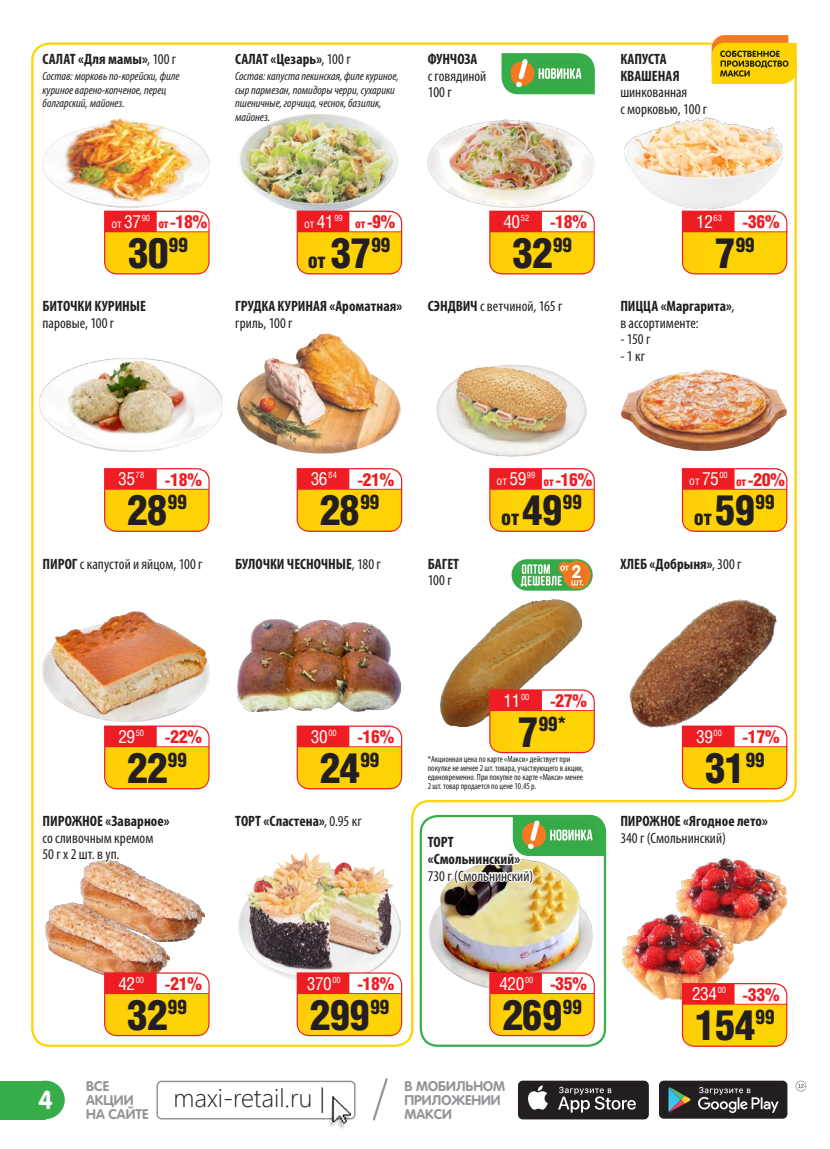
<style>
.page{position:relative;width:830px;height:1149px;background:#fff}
.page>*{position:absolute;margin:0;border:0;box-sizing:border-box;transform-origin:0 0}
.Новая_Цена{font:900 42px "Helios Cond";letter-spacing:-.03em;color:#231f20}
.t1{font:300 25.5px "Segoe UI";color:#231f20}
.t2{font:700 25.5px "Rotonda C";color:#fff}
.Новая_Цена-2{font:900 21px "Helios Cond";color:#231f20}
.Новая_Цена-3{font:900 20.1px "Helios Cond";color:#231f20}
.Скидка{font:900 18px "Helios Cond";letter-spacing:-.02em;color:#ee1d23}
.Новая_Старая{font:18px "Helios Cond C";letter-spacing:-.025em;color:#fff}
.t3{font:700 18px "Rotonda C";color:#fff}
.Наименование{font:700 condensed 15px/16.5px "Myriad Pro";color:#231f20}
.Наименование-2{font:condensed 15px/16.5px "Myriad Pro";color:#231f20}
.Наименование_-_списо{font:condensed 15px "Myriad Pro";color:#231f20}
.t4{font:700 13.8px/14px "Rotonda C";color:#939598}
.Состав{font:italic condensed 12px/13.5px "Myriad Pro";color:#231f20}
.Новая_Старая-2{font:12px "Helios Cond C";color:#fff}
.текст_под_звездочко{font:condensed 9px/9px "Myriad Pro";color:#231f20}
.s1{font-weight:400}
.s2{font-weight:700}
.s3{color:#ee1d23}
.s4{font-size:18px}
.s5{font-size:12px}
.s6{font-size:12px;color:#ee1d23}
.s7{font-size:42px}
</style>
<div class="page">
<div style="left:0;top:1080px;width:45px;height:39px;background:#37ad49"></div>
<div style="left:26px;top:1080px;width:39px;height:38px;background:#37ad49;border-radius:50%"></div>
<div style="left:517px;top:1080px;width:131px;height:38px;background:#231f20;border-radius:5px"></div>
<svg style="left:528px;top:1085px;width:19px;height:24px"></svg>
<svg style="left:558px;top:1086px;width:77px;height:26px"></svg>
<div style="left:658px;top:1080px;width:129px;height:38px;background:#231f20;border-radius:5px"></div>
<svg style="left:668px;top:1087px;width:110px;height:27px"></svg>
<div style="left:156px;top:1080px;width:199px;height:39px;border:2px solid #939598;border-radius:4px"></div>
<img style="left:328px;top:1096px;width:23px;height:32px">
<svg style="left:795px;top:1080px;width:11px;height:11px"></svg>
<svg style="left:372px;top:1078px;width:16px;height:43px"></svg>
<img style="left:31px;top:42px;width:766px;height:1005px">
<svg style="left:618px;top:35px;width:178px;height:96px"></svg>
<img style="left:675px;top:859px;width:111px;height:83px">
<img style="left:622px;top:914px;width:110px;height:84px">
<svg style="left:681px;top:982px;width:106px;height:64px"></svg>
<svg style="left:617px;top:723px;width:170px;height:136px"></svg>
<svg style="left:424px;top:662px;width:181px;height:235px"></svg>
<img style="left:559px;top:576px;width:35px;height:35px">
<svg style="left:232px;top:42px;width:169px;height:101px"></svg>
<svg style="left:40px;top:42px;width:142px;height:99px"></svg>
<p class="Наименование" style="left:43px;top:51px;width:135px">САЛАТ «Для мамы»<span class="s1">, 100 г</span></p>
<p class="Состав" style="left:43px;top:69px;width:138px">Состав: морковь по-корейски, филе куриное варено-копченое, перец болгарский, майонез.</p>
<p class="Наименование" style="left:235px;top:51px;width:117px">САЛАТ «Цезарь»<span class="s1">, 100 г</span></p>
<p class="Состав" style="left:235px;top:69px;width:165px">Состав: капуста пекинская, филе куриное, сыр пармезан, помидоры черри, сухарики пшеничные, горчица, чеснок, базилик, майонез.</p>
<p class="Наименование-2" style="left:427px;top:51px;width:60px"><span class="s2">ФУНЧОЗА<br></span>с говядиной<br>100 г</p>
<p class="Наименование" style="left:620px;top:51px;width:48px">КАПУСТА</p>
<p class="Наименование-2" style="left:620px;top:68px;width:88px"><span class="s2">КВАШЕНАЯ </span>шинкованная<br>с морковью, 100 г</p>
<p class="Новая_Старая-2" style="left:111px;top:216px;width:40px">от <span class="s3">.</span><span class="s4">37</span><sup>90</sup></p>
<p class="Скидка" style="left:158px;top:211px;width:50px"><span class="s5">от</span> -18%</p>
<p class="Новая_Старая-2" style="left:304px;top:216px;width:40px">от <span class="s3">.</span><span class="s4">41</span><sup>99</sup></p>
<p class="Скидка" style="left:355px;top:211px;width:42px"><span class="s5">от</span> -9%</p>
<p class="Новая_Старая" style="left:502px;top:210px;width:29px"><span class="s6">.</span>40<sup>52</sup></p>
<p class="Скидка" style="left:549px;top:211px;width:39px">-18%</p>
<p class="Новая_Старая" style="left:694px;top:210px;width:28px"><span class="s6">.</span>12<sup>63</sup></p>
<p class="Скидка" style="left:742px;top:211px;width:39px">-36%</p>
<p class="Новая_Цена" style="left:128px;top:229px;width:62px">30<sup>99</sup></p>
<p class="Новая_Цена-2" style="left:307px;top:248px;width:84px">от <span class="s7">37</span><sup>99</sup></p>
<p class="Новая_Цена" style="left:512px;top:229px;width:62px">32<sup>99</sup></p>
<p class="Новая_Цена-3" style="left:714px;top:233px;width:42px"><span class="s7">7</span>99</p>
<p class="Наименование" style="left:43px;top:297px;width:105px">БИТОЧКИ КУРИНЫЕ</p>
<p class="Наименование-2" style="left:43px;top:314px;width:73px">паровые, 100 г</p>
<p class="Наименование" style="left:235px;top:297px;width:168px">ГРУДКА КУРИНАЯ «Ароматная» <span class="s1">гриль, 100 г</span></p>
<p class="Наименование-2" style="left:427px;top:298px;width:136px"><span class="s2">СЭНДВИЧ</span> с ветчиной, 165 г</p>
<p class="Наименование" style="left:620px;top:297px;width:115px">ПИЦЦА «Маргарита»<span class="s1">, в ассортименте:</span></p>
<p class="Наименование_-_списо" style="left:620px;top:330px;width:32px">- 150 г</p>
<p class="Наименование_-_списо" style="left:620px;top:346px;width:26px">- 1 кг</p>
<p class="Новая_Старая" style="left:117px;top:468px;width:29px"><span class="s6">.</span>35<sup>78</sup></p>
<p class="Скидка" style="left:165px;top:469px;width:39px">-18%</p>
<p class="Новая_Старая" style="left:309px;top:468px;width:29px"><span class="s6">.</span>36<sup>84</sup></p>
<p class="Скидка" style="left:357px;top:469px;width:39px">-21%</p>
<p class="Новая_Старая-2" style="left:496px;top:473px;width:40px">от <span class="s3">.</span><span class="s4">59</span><sup>99</sup></p>
<p class="Скидка" style="left:543px;top:469px;width:50px"><span class="s5">от</span> -16%</p>
<p class="Новая_Старая-2" style="left:689px;top:473px;width:40px">от <span class="s3">.</span><span class="s4">75</span><sup>00</sup></p>
<p class="Скидка" style="left:735px;top:469px;width:50px"><span class="s5">от</span> -20%</p>
<p class="Новая_Цена" style="left:127px;top:486px;width:62px">28<sup>99</sup></p>
<p class="Новая_Цена" style="left:319px;top:486px;width:62px">28<sup>99</sup></p>
<p class="Новая_Цена-2" style="left:501px;top:505px;width:82px">от <span class="s7">49</span><sup>99</sup></p>
<p class="Новая_Цена-2" style="left:693px;top:505px;width:82px">от <span class="s7">59</span><sup>99</sup></p>
<p class="Наименование-2" style="left:43px;top:555px;width:161px"><span class="s2">ПИРОГ</span> с капустой и яйцом, 100 г</p>
<p class="Наименование" style="left:235px;top:555px;width:147px">БУЛОЧКИ ЧЕСНОЧНЫЕ<span class="s1">, 180 г</span></p>
<p class="Наименование" style="left:427px;top:555px;width:33px">БАГЕТ</p>
<p class="Наименование-2" style="left:427px;top:571px;width:25px">100 г</p>
<p class="t3" style="left:571px;top:561px;width:12px">2</p>
<p class="Наименование" style="left:620px;top:555px;width:123px">ХЛЕБ «Добрыня»<span class="s1">, 300 г</span></p>
<p class="Новая_Старая" style="left:502px;top:689px;width:28px"><span class="s6">.</span>11<sup>00</sup></p>
<p class="Скидка" style="left:549px;top:690px;width:39px">-27%</p>
<p class="Новая_Старая" style="left:117px;top:725px;width:28px"><span class="s6">.</span>29<sup>50</sup></p>
<p class="Скидка" style="left:165px;top:726px;width:39px">-22%</p>
<p class="Новая_Старая" style="left:310px;top:725px;width:28px"><span class="s6">.</span>30<sup>00</sup></p>
<p class="Скидка" style="left:357px;top:726px;width:39px">-16%</p>
<p class="Новая_Цена-3" style="left:517px;top:711px;width:51px"><span class="s7">7</span>99*</p>
<p class="Новая_Старая" style="left:694px;top:725px;width:28px"><span class="s6">.</span>39<sup>00</sup></p>
<p class="Скидка" style="left:742px;top:726px;width:39px">-17%</p>
<p class="Новая_Цена" style="left:127px;top:743px;width:62px">22<sup>99</sup></p>
<p class="Новая_Цена" style="left:319px;top:743px;width:62px">24<sup>99</sup></p>
<p class="текст_под_звездочко" style="left:427px;top:754px;width:157px">*Акционная цена по карте «Макси» действует при покупке не менее 2 шт. товара, участвующего в акции, единовременно. При покупке по карте «Макси» менее 2 шт. товар продается по цене 10.45 р.</p>
<p class="Новая_Цена" style="left:704px;top:743px;width:62px">31<sup>99</sup></p>
<p class="Наименование" style="left:43px;top:812px;width:128px">ПИРОЖНОЕ «Заварное»</p>
<p class="Наименование-2" style="left:43px;top:829px;width:112px">со сливочным кремом</p>
<p class="Наименование-2" style="left:43px;top:845px;width:78px">50 г х 2 шт. в уп.</p>
<p class="Наименование" style="left:235px;top:812px;width:128px">ТОРТ «Сластена»<span class="s1">, 0.95 кг</span></p>
<p class="Наименование" style="left:427px;top:833px;width:27px">ТОРТ</p>
<p class="Наименование-2" style="left:427px;top:850px;width:107px"><span class="s2">«Смольнинский»<br></span>730 г (Смольнинский)</p>
<p class="Наименование" style="left:620px;top:812px;width:149px">ПИРОЖНОЕ «Ягодное лето»<br><span class="s1">340 г (Смольнинский)</span></p>
<p class="Новая_Старая" style="left:117px;top:971px;width:28px"><span class="s6">.</span>42<sup>00</sup></p>
<p class="Скидка" style="left:165px;top:972px;width:39px">-21%</p>
<p class="Новая_Цена" style="left:127px;top:990px;width:62px">32<sup>99</sup></p>
<p class="Новая_Старая" style="left:306px;top:971px;width:36px"><span class="s6">.</span>370<sup>00</sup></p>
<p class="Скидка" style="left:357px;top:972px;width:39px">-18%</p>
<p class="Новая_Цена" style="left:309px;top:990px;width:81px">299<sup>99</sup></p>
<p class="Новая_Старая" style="left:498px;top:971px;width:36px"><span class="s6">.</span>420<sup>00</sup></p>
<p class="Скидка" style="left:549px;top:972px;width:39px">-35%</p>
<p class="Новая_Цена" style="left:502px;top:990px;width:81px">269<sup>99</sup></p>
<h2 class="t2" style="left:38px;top:1084px;width:16px">4</h2>
<p class="t4" style="left:404px;top:1079px;width:102px">В МОБИЛЬНОМ<br>ПРИЛОЖЕНИИ<br>МАКСИ</p>
<p class="t4" style="left:86px;top:1079px;width:64px">ВСЕ<br>АКЦИИ<br>НА САЙТЕ</p>
<h2 class="t1" style="left:173px;top:1076px;width:153px">maxi-retail.ru |</h2>
<p class="Новая_Старая" style="left:690px;top:982px;width:36px"><span class="s6">.</span>234<sup>00</sup></p>
<p class="Скидка" style="left:742px;top:983px;width:39px">-33%</p>
<p class="Новая_Цена" style="left:694px;top:1000px;width:81px">154<sup>99</sup></p>
</div>
